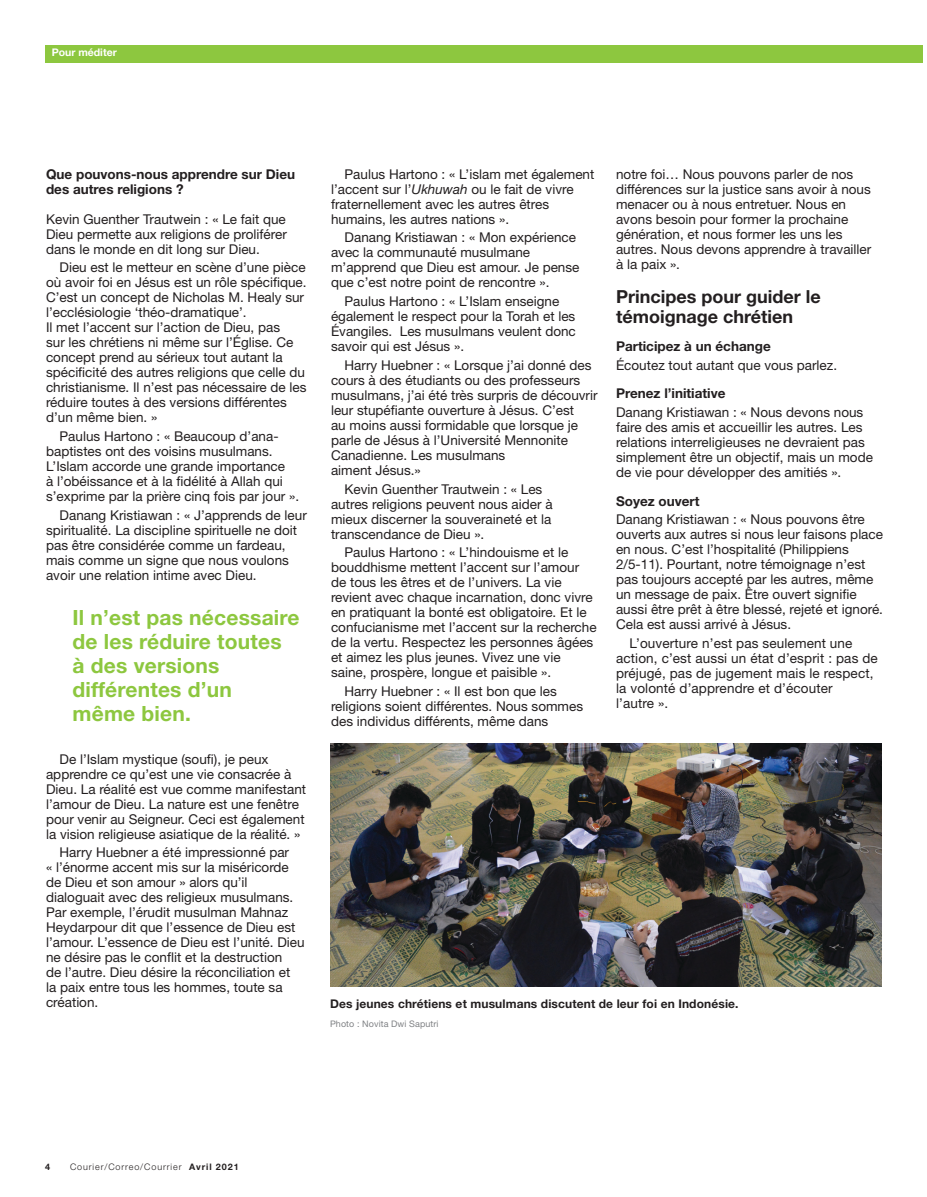
<style>
.page{position:relative;width:927px;height:1197px;background:#fff}
.page>*{position:absolute;margin:0;border:0;box-sizing:border-box;transform-origin:0 0}
.t1{font:700 21px/24px "Helvetica Neue LT Std";letter-spacing:.01em;color:#8dc73f}
.Body_Text_9_10{font:700 18px/19.5px "Helvetica Neue LT Std";color:#231f20}
.Body_Text_9_10-2{font:13.5px/15px "Helvetica Neue LT Std";color:#231f20}
.Body_Text_9_10-3{font:700 13.5px/15px "Helvetica Neue LT Std";color:#231f20}
.Captions{font:700 12px "Helvetica Neue LT Std";letter-spacing:.01em;color:#231f20}
.t2{font:700 10.5px "Helvetica Neue";color:#fff}
.t3{font:300 9px "Helvetica Neue LT Std";letter-spacing:.1em;color:#231f20}
.photo_credit{font:9px "Helvetica Neue LT Std";letter-spacing:.01em;color:#808285}
.t4{font:700 9px "Helvetica Neue LT Std";color:#231f20}
.s1{font-style:italic}
.s2{font-weight:700}
</style>
<div class="page">
<div style="left:45px;top:45px;width:877px;height:17px;background:#8dc73f"></div>
<img style="left:330px;top:743px;width:551px;height:243px">
<p class="t2" style="left:52px;top:46px;width:67px">Pour méditer</p>
<p class="Body_Text_9_10-3" style="left:46px;top:166px;width:251px">Que pouvons-nous apprendre sur Dieu des autres religions ?</p>
<p class="Body_Text_9_10-2" style="left:46px;top:211px;width:242px;text-align:justify">Kevin Guenther Trautwein : « Le fait que Dieu permette aux religions de proliférer dans le monde en dit long sur Dieu.</p>
<p class="Body_Text_9_10-2" style="left:46px;top:260px;width:262px;text-indent:14px">Dieu est le metteur en scène d’une pièce où avoir foi en Jésus est un rôle spécifique.<br>C’est un concept de Nicholas M. Healy sur l’ecclésiologie ‘théo-dramatique’.<br>Il met l’accent sur l’action de Dieu, pas<br>sur les chrétiens ni même sur l’Église. Ce concept prend au sérieux tout autant la spécificité des autres religions que celle du christianisme. Il n’est pas nécessaire de les réduire toutes à des versions différentes d’un même bien. »</p>
<p class="Body_Text_9_10-2" style="left:46px;top:429px;width:255px;text-indent:14px">Paulus Hartono : « Beaucoup d’ana&shy;baptistes ont des voisins musulmans.<br>L’Islam accorde une grande importance<br>à l’obéissance et à la fidélité à Allah qui s’exprime par la prière cinq fois par jour ».</p>
<p class="Body_Text_9_10-2" style="left:46px;top:507px;width:262px;text-indent:14px">Danang Kristiawan : « J’apprends de leur spiritualité. La discipline spirituelle ne doit pas être considérée comme un fardeau, mais comme un signe que nous voulons avoir une relation intime avec Dieu.</p>
<p class="t1" style="left:73px;top:605px;width:229px">Il n’est pas nécessaire de les réduire toutes<br>à des versions différentes d’un même bien.</p>
<p class="Body_Text_9_10-2" style="left:46px;top:751px;width:262px;text-indent:14px">De l’Islam mystique (soufi), je peux apprendre ce qu’est une vie consacrée à Dieu. La réalité est vue comme manifestant l’amour de Dieu. La nature est une fenêtre pour venir au Seigneur. Ceci est également la vision religieuse asiatique de la réalité. »</p>
<p class="Body_Text_9_10-2" style="left:46px;top:845px;width:260px;text-indent:14px">Harry Huebner a été impressionné par<br>« l’énorme accent mis sur la miséricorde de Dieu et son amour » alors qu’il dialoguait avec des religieux musulmans.<br>Par exemple, l’érudit musulman Mahnaz Heydarpour dit que l’essence de Dieu est l’amour. L’essence de Dieu est l’unité. Dieu ne désire pas le conflit et la destruction<br>de l’autre. Dieu désire la réconciliation et<br>la paix entre tous les hommes, toute sa création.</p>
<p class="Body_Text_9_10-2" style="left:331px;top:166px;width:265px;text-indent:14px">Paulus Hartono : « L’islam met également l’accent sur l’<span class="s1">Ukhuwah</span> ou le fait de vivre fraternellement avec les autres êtres humains, les autres nations ».</p>
<p class="Body_Text_9_10-2" style="left:331px;top:230px;width:250px;text-indent:14px">Danang Kristiawan : « Mon expérience avec la communauté musulmane m’apprend que Dieu est amour. Je pense que c’est notre point de rencontre ».</p>
<p class="Body_Text_9_10-2" style="left:331px;top:294px;width:246px;text-indent:14px">Paulus Hartono : « L’Islam enseigne également le respect pour la Torah et les Évangiles. Les musulmans veulent donc savoir qui est Jésus ».</p>
<p class="Body_Text_9_10-2" style="left:331px;top:357px;width:268px;text-indent:14px">Harry Huebner : « Lorsque j’ai donné des cours à des étudiants ou des professeurs musulmans, j’ai été très surpris de découvrir leur stupéfiante ouverture à Jésus. C’est<br>au moins aussi formidable que lorsque je parle de Jésus à l’Université Mennonite Canadienne. Les musulmans<br>aiment Jésus.»</p>
<p class="Body_Text_9_10-2" style="left:331px;top:481px;width:223px;text-indent:14px">Kevin Guenther Trautwein : « Les autres religions peuvent nous aider à mieux discerner la souveraineté et la transcendance de Dieu ».</p>
<p class="Body_Text_9_10-2" style="left:331px;top:545px;width:267px;text-indent:14px">Paulus Hartono : « L’hindouisme et le bouddhisme mettent l’accent sur l’amour de tous les êtres et de l’univers. La vie revient avec chaque incarnation, donc vivre en pratiquant la bonté est obligatoire. Et le confucianisme met l’accent sur la recherche de la vertu. Respectez les personnes âgées et aimez les plus jeunes. Vivez une vie saine, prospère, longue et paisible ».</p>
<p class="Body_Text_9_10-2" style="left:331px;top:684px;width:254px;text-indent:14px">Harry Huebner : « Il est bon que les religions soient différentes. Nous sommes des individus différents, même dans</p>
<p class="Body_Text_9_10-2" style="left:616px;top:166px;width:257px">notre foi… Nous pouvons parler de nos différences sur la justice sans avoir à nous menacer ou à nous entretuer. Nous en avons besoin pour former la prochaine génération, et nous former les uns les autres. Nous devons apprendre à travailler à la paix ».</p>
<p class="Body_Text_9_10" style="left:616px;top:287px;width:206px">Principes pour guider le témoignage chrétien</p>
<p class="Body_Text_9_10-3" style="left:616px;top:338px;width:156px">Participez à un échange</p>
<p class="Body_Text_9_10-2" style="left:616px;top:357px;width:223px">Écoutez tout autant que vous parlez.</p>
<p class="Body_Text_9_10-3" style="left:616px;top:386px;width:111px">Prenez l’initiative</p>
<p class="Body_Text_9_10-2" style="left:616px;top:405px;width:258px">Danang Kristiawan : « Nous devons nous faire des amis et accueillir les autres. Les relations interreligieuses ne devraient pas simplement être un objectif, mais un mode de vie pour développer des amitiés ».</p>
<p class="Body_Text_9_10-3" style="left:616px;top:493px;width:85px">Soyez ouvert</p>
<p class="Body_Text_9_10-2" style="left:616px;top:512px;width:269px">Danang Kristiawan : « Nous pouvons être ouverts aux autres si nous leur faisons place en nous. C’est l’hospitalité (Philippiens 2/5-11). Pourtant, notre témoignage n’est pas toujours accepté par les autres, même un message de paix. Être ouvert signifie aussi être prêt à être blessé, rejeté et ignoré.<br>Cela est aussi arrivé à Jésus.</p>
<p class="Body_Text_9_10-2" style="left:616px;top:636px;width:263px;text-indent:14px">L’ouverture n’est pas seulement une action, c’est aussi un état d’esprit : pas de préjugé, pas de jugement mais le respect, la volonté d’apprendre et d’écouter<br>l’autre ».</p>
<p class="Captions" style="left:330px;top:997px;width:410px">Des jeunes chrétiens et musulmans discutent de leur foi en Indonésie.</p>
<p class="photo_credit" style="left:330px;top:1018px;width:110px">Photo : Novita Dwi Saputri</p>
<p class="t4" style="left:45px;top:1161px;width:7px">4</p>
<p class="t3" style="left:70px;top:1161px;width:170px">Courier/Correo/Courrier <span class="s2">Avril 2021</span></p>
</div>
